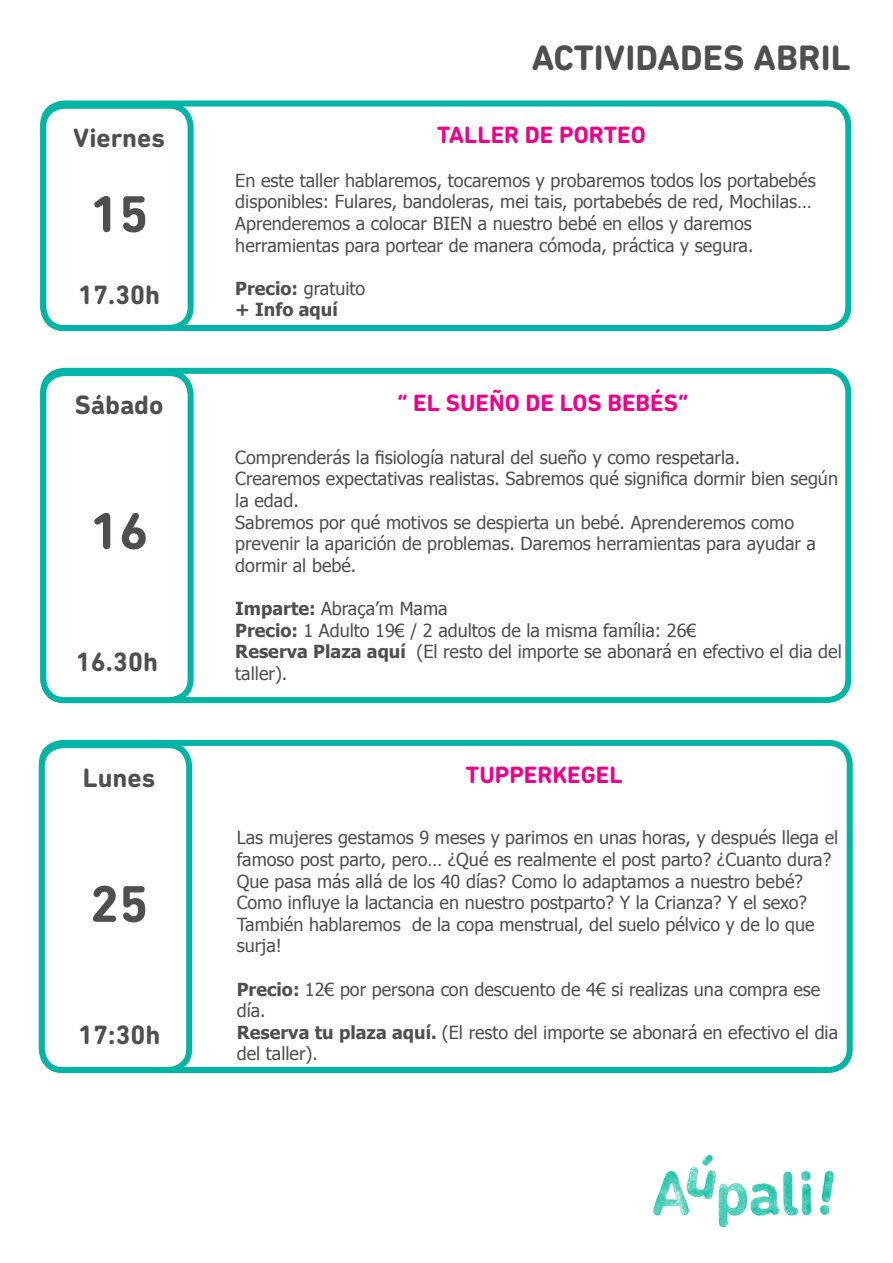
<style>
.page{position:relative;width:893px;height:1263px;background:#fff}
.page>*{position:absolute;margin:0;border:0;box-sizing:border-box;transform-origin:0 0}
.t1{font:700 52.5px "DIN Next Rounded LT Pro";color:#4e4f50}
.t2{font:700 36px "DIN Next Rounded LT Pro";color:#4e4f50}
.t3{font:700 27px "DIN Next Rounded LT Pro";color:#4e4f50}
.t4{font:700 24px "DIN Next Rounded LT Pro";color:#ed028c}
.t5{font:18px/21.6px "Tahoma";color:#4e4f50}
.t6{font:700 18px "Tahoma";color:#4e4f50}
.s1{font-weight:700}
</style>
<div class="page">
<div style="left:40px;top:368px;width:811px;height:335px;border:6px solid #00b4a6;border-radius:21px"></div>
<div style="left:43px;top:373px;width:148px;height:327px;background:#fff;border-radius:21px"></div>
<div style="left:40px;top:370px;width:154px;height:333px;border:6px solid #00b4a6;border-radius:21px"></div>
<div style="left:40px;top:101px;width:811px;height:230px;border:6px solid #00b4a6;border-radius:21px"></div>
<div style="left:43px;top:106px;width:148px;height:222px;background:#fff;border-radius:21px"></div>
<div style="left:40px;top:103px;width:154px;height:228px;border:6px solid #00b4a6;border-radius:21px"></div>
<img style="left:652px;top:1154px;width:182px;height:74px">
<div style="left:39px;top:740px;width:814px;height:333px;border:6px solid #00b4a6;border-radius:21px"></div>
<div style="left:42px;top:745px;width:147px;height:325px;background:#fff;border-radius:21px"></div>
<div style="left:39px;top:742px;width:153px;height:331px;border:6px solid #00b4a6;border-radius:21px"></div>
<p class="t3" style="left:73px;top:122px;width:93px">Viernes</p>
<p class="t1" style="left:90px;top:183px;width:60px">15</p>
<p class="t3" style="left:78px;top:279px;width:83px">17.30h</p>
<h2 class="t2" style="left:531px;top:36px;width:320px">ACTIVIDADES ABRIL</h2>
<p class="t4" style="left:437px;top:121px;width:210px">TALLER DE PORTEO</p>
<p class="t5" style="left:235px;top:169px;width:582px">En este taller hablaremos, tocaremos y probaremos todos los portabebés disponibles: Fulares, bandoleras, mei tais, portabebés de red, Mochilas… Aprenderemos a colocar BIEN a nuestro bebé en ellos y daremos herramientas para portear de manera cómoda, práctica y segura.</p>
<p class="t5" style="left:235px;top:277px;width:132px"><span class="s1">Precio:</span> gratuito</p>
<p class="t6" style="left:235px;top:297px;width:104px">+ Info aquí</p>
<p class="t3" style="left:75px;top:389px;width:90px">Sábado</p>
<p class="t4" style="left:398px;top:388px;width:292px">“ EL SUEÑO DE LOS BEBÉS”</p>
<p class="t1" style="left:90px;top:500px;width:60px">16</p>
<p class="t3" style="left:76px;top:645px;width:83px">16.30h</p>
<p class="t5" style="left:235px;top:446px;width:506px">Comprenderás la fisiología natural del sueño y como respetarla.</p>
<p class="t5" style="left:235px;top:467px;width:604px">Crearemos expectativas realistas. Sabremos qué significa dormir bien según la edad.</p>
<p class="t5" style="left:235px;top:510px;width:582px">Sabremos por qué motivos se despierta un bebé. Aprenderemos como prevenir la aparición de problemas. Daremos herramientas para ayudar a dormir al bebé.</p>
<p class="t5" style="left:235px;top:597px;width:214px"><span class="s1">Imparte:</span> Abraça’m Mama</p>
<p class="t5" style="left:235px;top:618px;width:463px"><span class="s1">Precio:</span> 1 Adulto 19€ / 2 adultos de la misma família: 26€</p>
<p class="t5" style="left:235px;top:640px;width:608px"><span class="s1">Reserva Plaza aquí</span> (El resto del importe se abonará en efectivo el dia del taller).</p>
<p class="t3" style="left:83px;top:761px;width:74px">Lunes</p>
<p class="t4" style="left:466px;top:760px;width:158px">TUPPERKEGEL</p>
<p class="t1" style="left:90px;top:873px;width:60px">25</p>
<p class="t3" style="left:78px;top:1019px;width:84px">17:30h</p>
<p class="t5" style="left:237px;top:826px;width:603px">Las mujeres gestamos 9 meses y parimos en unas horas, y después llega el famoso post parto, pero… ¿Qué es realmente el post parto? ¿Cuanto dura?<br>Que pasa más allá de los 40 días? Como lo adaptamos a nuestro bebé?<br>Como influye la lactancia en nuestro postparto? Y la Crianza? Y el sexo?<br>También hablaremos de la copa menstrual, del suelo pélvico y de lo que surja!</p>
<p class="t5" style="left:237px;top:977px;width:585px"><span class="s1">Precio:</span> 12€ por persona con descuento de 4€ si realizas una compra ese día.</p>
<p class="t5" style="left:237px;top:1020px;width:603px"><span class="s1">Reserva tu plaza aquí.</span> (El resto del importe se abonará en efectivo el dia del taller).</p>
</div>
